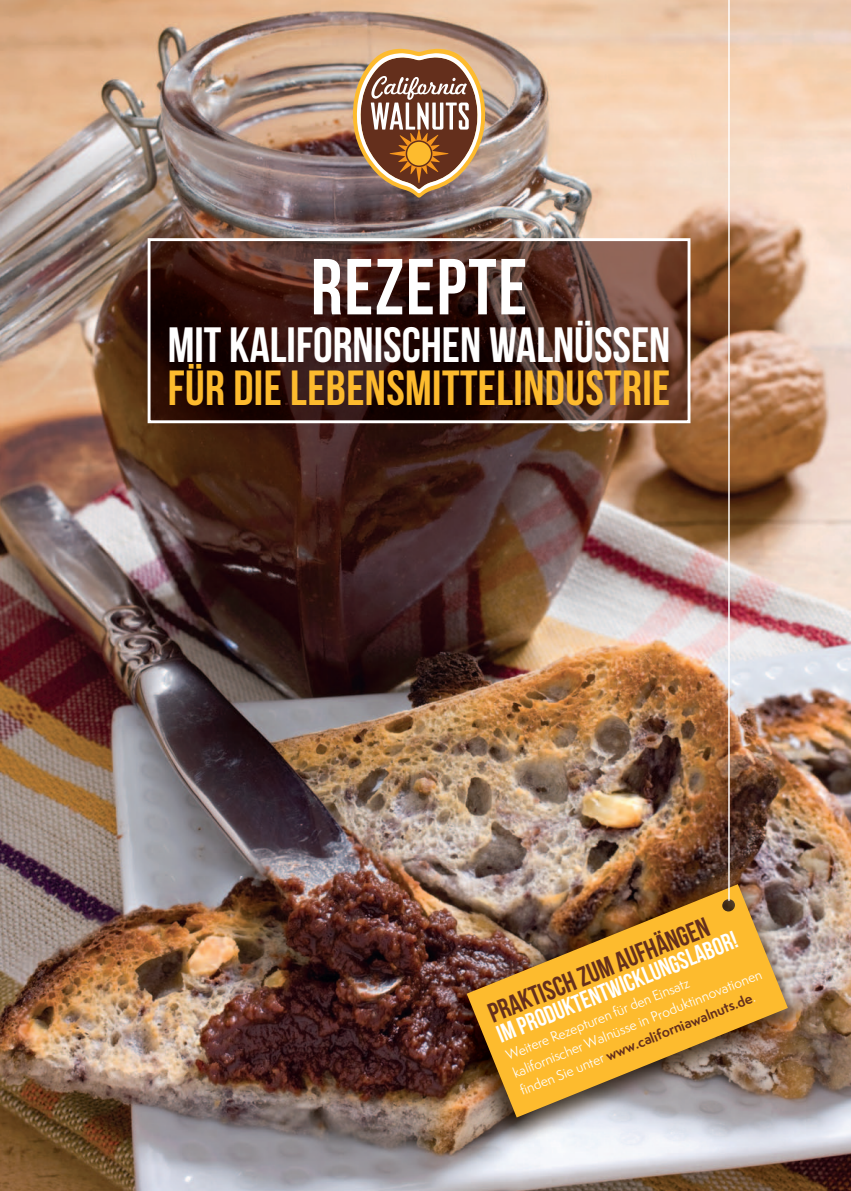
<style>
.page{position:relative;width:851px;height:1191px;background:#fff}
.page>*{position:absolute;margin:0;border:0;box-sizing:border-box;transform-origin:0 0}
.t1{font:700 79.2px "Bebas Neue";letter-spacing:.02em;color:#fff}
.t2{font:700 49.5px "Bebas Neue";color:#fff}
.t3{font:700 49.35px "Bebas Neue";letter-spacing:.01em;color:#fdbb2e}
.t4{font:700 27.6px "Bebas Neue";color:#642f1c}
.t5{font:700 24.6px "Bebas Neue";color:#fff}
.t6{font:13.05px/18.9px "Semplicita Pro";color:#fff}
.s1{font-weight:700;color:#642f1c}
</style>
<div class="page">
<img style="left:0;top:0;width:850px;height:1191px">
<svg style="left:351px;top:49px;width:135px;height:149px"></svg>
<img style="left:152px;top:242px;width:534px;height:177px">
<div style="left:148px;top:238px;width:542px;height:185px;border:3px solid #fff"></div>
<img style="left:440px;top:869px;width:364px;height:277px">
<img style="left:466px;top:884px;width:321px;height:233px">
<hr style="left:728px;top:0;width:1px;height:900px;background:#fff">
<h1 class="t1" style="left:311px;top:243px;width:218px">REZEPTE</h1>
<h2 class="t2" style="left:168px;top:318px;width:504px">MIT KALIFORNISCHEN WALNÜSSEN</h2>
<h3 class="t3" style="left:168px;top:361px;width:504px">FÜR DIE LEBENSMITTELINDUSTRIE</h3>
<h3 class="t4" style="left:484px;top:999px;width:237px;rotate:-22deg">Praktisch zum Aufhängen</h3>
<h3 class="t5" style="left:493px;top:1022px;width:258px;rotate:-22deg">im Produktentwicklungslabor!</h3>
<p class="t6" style="left:503px;top:1047px;width:268px;rotate:-22deg">Weitere Rezepturen für den Einsatz kalifornischer Walnüsse in Produktinnovationen finden Sie unter <span class="s1">www.californiawalnuts.de</span>.</p>
</div>
